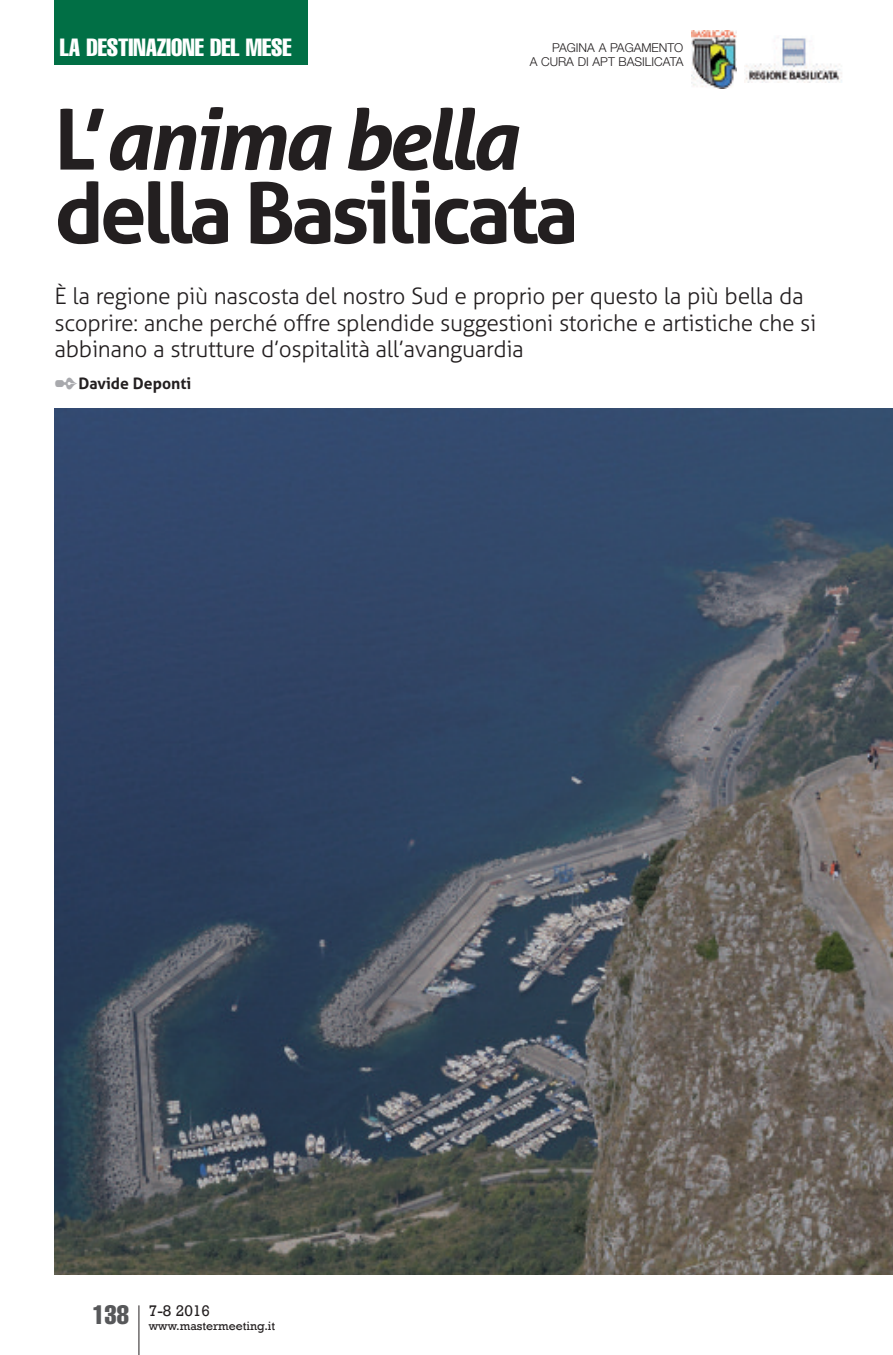
<style>
.page{position:relative;width:893px;height:1355px;background:#fff}
.page>*{position:absolute;margin:0;border:0;box-sizing:border-box;transform-origin:0 0}
.t1{font:700 84px/73.5px "Aller";letter-spacing:-.05em;color:#231f20}
.t2{font:extra-condensed 24.5px "Helvetica";color:#fff}
.t3{font:300 22.75px/26.2px "Aller";letter-spacing:-.015em;color:#231f20}
.t4{font:700 15.75px "Aller";color:#231f20}
.t5{font:15.75px "Rockwell";color:#231f20}
.t6{font:300 12.25px/14px "Helvetica Neue";color:#231f20;text-align:right}
.t7{font:12.25px "Rockwell";color:#231f20}
.s1{font-style:italic}
.s2{color:#a8a9ad}
</style>
<div class="page">
<hr style="left:138px;top:1305px;width:1px;height:49px;background:#231f20">
<img style="left:691px;top:30px;width:45px;height:58px">
<img style="left:744px;top:38px;width:98px;height:44px">
<div style="left:55px;top:0;width:253px;height:64px;background:#016f45"></div>
<img style="left:55px;top:408px;width:838px;height:866px">
<p class="t2" style="left:60px;top:39px;width:233px">LA DESTINAZIONE DEL MESE</p>
<p class="t6" style="left:530px;top:41px;width:155px">PAGINA A PAGAMENTO<br>A CURA DI APT BASILICATA</p>
<h1 class="t1" style="left:55px;top:104px;width:526px">L’<span class="s1">anima bella </span>della Basilicata</h1>
<p class="t3" style="left:55px;top:283px;width:763px">È la regione più nascosta del nostro Sud e proprio per questo la più bella da scoprire: anche perché offre splendide suggestioni storiche e artistiche che si abbinano a strutture d’ospitalità all’avanguardia</p>
<p class="t4" style="left:55px;top:374px;width:138px"><span class="s2">✒</span>Davide Deponti</p>
<p class="t7" style="left:92px;top:1318px;width:184px"><sup>138</sup> www.mastermeeting.it</p>
<p class="t5" style="left:149px;top:1300px;width:63px">7-8 2016</p>
</div>
